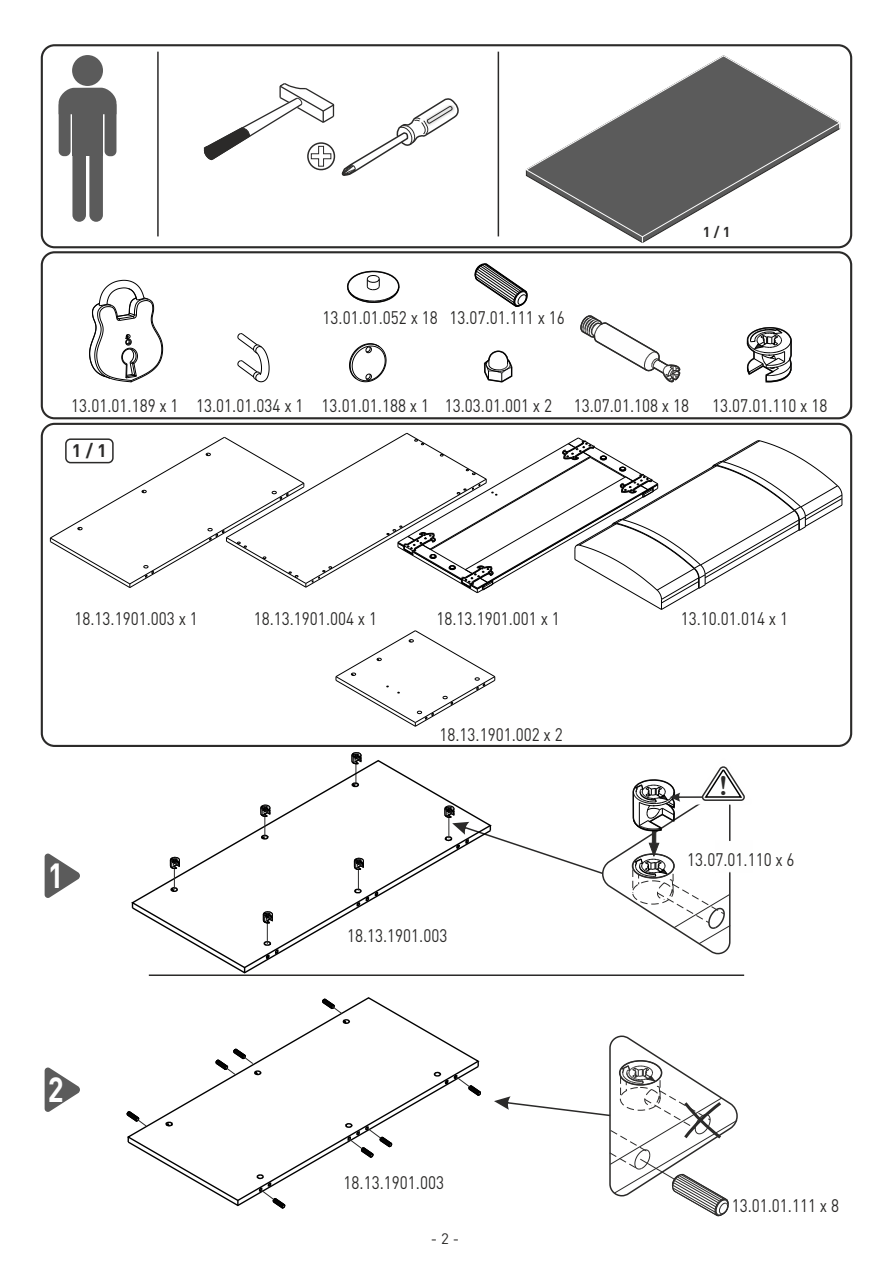
<style>
.page{position:relative;width:893px;height:1263px;background:#fff}
.page>*{position:absolute;margin:0;border:0;box-sizing:border-box;transform-origin:0 0}
.t1{font:700 34.5px "DINTR";color:#fefefe;scale:.85 1}
.t2{font:18px "DINTR Regular";color:#2b2a29;scale:.85 1}
.t3{font:700 18px "DINTR";color:#2b2a29}
.t4{font:15px "DINTR Regular";color:#2b2a29}
.t5{font:700 14.25px "DINTR";color:#2b2a29}
</style>
<div class="page">
<svg style="left:525px;top:55px;width:316px;height:183px"></svg>
<hr style="left:157px;top:52px;width:2px;height:184px;background:#2b2a29">
<svg style="left:347px;top:270px;width:53px;height:33px"></svg>
<svg style="left:746px;top:327px;width:46px;height:56px"></svg>
<svg style="left:580px;top:315px;width:101px;height:68px"></svg>
<svg style="left:203px;top:83px;width:256px;height:93px"></svg>
<div style="left:72px;top:55px;width:31px;height:31px;background:#5b5b5b;border-radius:50%"></div>
<div style="left:59px;top:100px;width:12px;height:56px;background:#5b5b5b;border-radius:5px"></div>
<div style="left:105px;top:100px;width:11px;height:56px;background:#5b5b5b;border-radius:5px"></div>
<svg style="left:59px;top:88px;width:57px;height:26px"></svg>
<div style="left:72px;top:113px;width:31px;height:43px;background:#5b5b5b"></div>
<svg style="left:72px;top:156px;width:31px;height:66px;background:#737373"></svg>
<div style="left:41px;top:44px;width:811px;height:204px;border:2px solid #2b2a29;border-radius:13px"></div>
<div style="left:41px;top:423px;width:811px;height:324px;border:2px solid #2b2a29;border-radius:13px"></div>
<svg style="left:89px;top:280px;width:74px;height:102px"></svg>
<svg style="left:349px;top:343px;width:37px;height:39px"></svg>
<svg style="left:238px;top:333px;width:31px;height:49px"></svg>
<svg style="left:483px;top:350px;width:30px;height:33px"></svg>
<svg style="left:474px;top:263px;width:54px;height:44px"></svg>
<svg style="left:335px;top:630px;width:161px;height:97px"></svg>
<svg style="left:49px;top:433px;width:794px;height:177px"></svg>
<div style="left:65px;top:438px;width:49px;height:25px;border:2px solid #2b2a29;border-radius:5px"></div>
<hr style="left:498px;top:52px;width:1px;height:184px;background:#2b2a29">
<div style="left:41px;top:251px;width:811px;height:168px;border:2px solid #2b2a29;border-radius:13px"></div>
<svg style="left:45px;top:853px;width:35px;height:45px"></svg>
<svg style="left:131px;top:760px;width:313px;height:209px"></svg>
<svg style="left:350px;top:752px;width:12px;height:37px"></svg>
<svg style="left:353px;top:858px;width:26px;height:49px"></svg>
<svg style="left:260px;top:805px;width:11px;height:36px"></svg>
<svg style="left:170px;top:857px;width:10px;height:37px"></svg>
<svg style="left:263px;top:911px;width:17px;height:49px"></svg>
<svg style="left:126px;top:997px;width:353px;height:205px"></svg>
<svg style="left:164px;top:1120px;width:10px;height:7px"></svg>
<svg style="left:256px;top:1173px;width:29px;height:36px"></svg>
<svg style="left:344px;top:1121px;width:48px;height:37px"></svg>
<svg style="left:433px;top:1061px;width:48px;height:35px"></svg>
<svg style="left:127px;top:1111px;width:20px;height:15px"></svg>
<svg style="left:215px;top:1049px;width:47px;height:28px"></svg>
<svg style="left:322px;top:999px;width:29px;height:26px"></svg>
<svg style="left:494px;top:1035px;width:244px;height:182px"></svg>
<hr style="left:149px;top:974px;width:595px;height:2px;background:#2b2a29">
<svg style="left:45px;top:1067px;width:35px;height:45px"></svg>
<svg style="left:444px;top:766px;width:301px;height:189px"></svg>
<p class="t2" style="left:323px;top:311px;width:137px">13.01.01.052 x 18</p>
<p class="t2" style="left:449px;top:311px;width:137px">13.07.01.111 x 16</p>
<p class="t5" style="left:703px;top:227px;width:29px">1 / 1</p>
<p class="t2" style="left:71px;top:399px;width:567px">13.01.01.189 x 1 13.01.01.034 x 1 13.01.01.188 x 1 13.03.01.001 x 2</p>
<p class="t3" style="left:72px;top:444px;width:37px">1 / 1</p>
<p class="t2" style="left:574px;top:399px;width:137px">13.07.01.108 x 18</p>
<p class="t2" style="left:712px;top:399px;width:137px">13.07.01.110 x 18</p>
<p class="t2" style="left:74px;top:612px;width:147px">18.13.1901.003 x 1</p>
<p class="t2" style="left:254px;top:612px;width:147px">18.13.1901.004 x 1</p>
<p class="t2" style="left:436px;top:612px;width:147px">18.13.1901.001 x 1</p>
<p class="t2" style="left:439px;top:729px;width:147px">18.13.1901.002 x 2</p>
<h1 class="t1" style="left:48px;top:863px;width:20px">1</h1>
<p class="t2" style="left:347px;top:929px;width:120px">18.13.1901.003</p>
<h1 class="t1" style="left:48px;top:1077px;width:20px">2</h1>
<p class="t2" style="left:344px;top:1176px;width:120px">18.13.1901.003</p>
<p class="t4" style="left:431px;top:1233px;width:30px">- 2 -</p>
<p class="t2" style="left:681px;top:612px;width:128px">13.10.01.014 x 1</p>
<p class="t2" style="left:687px;top:853px;width:128px">13.07.01.110 x 6</p>
<p class="t2" style="left:732px;top:1199px;width:128px">13.01.01.111 x 8</p>
</div>
